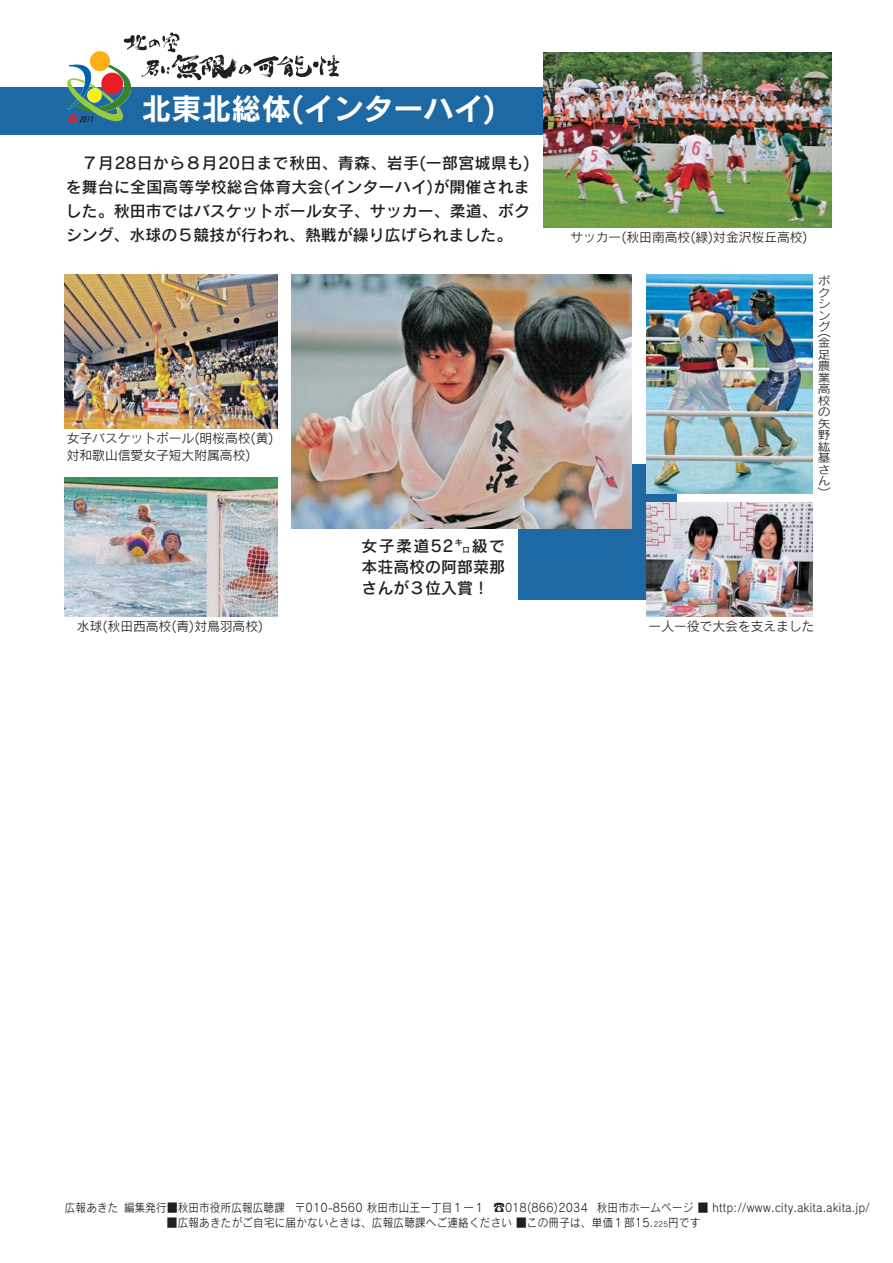
<style>
.page{position:relative;width:893px;height:1263px;background:#fff}
.page>*{position:absolute;margin:0;border:0;box-sizing:border-box;transform-origin:0 0}
.t1{font:30px "Rodin CID B";color:#fff}
.t2{font:15.9px/23.9px "Rodin CID DB";color:#231f20;text-align:justify}
.t3{font:12.75px/16.5px "Rodin CID M";color:#231f20}
.t4{font:12.75px "Rodin CID M";color:#231f20;scale:.9 1}
.t5{font:11.7px "Rodin CID M";letter-spacing:.025em;color:#231f20;scale:.9 1}
.t6{font:11.55px/11.6px "Rodin CID M";color:#231f20;text-align:justify;scale:1.11 1}
.s1{font-family:"Osaka CID";font-size:12.75px}
.s2{font-size:7.5px}
</style>
<div class="page">
<div style="left:519px;top:464px;width:158px;height:135px;background:#1e68a4"></div>
<div style="left:0;top:87px;width:561px;height:47px;background:#1e68a4"></div>
<img style="left:646px;top:275px;width:166px;height:218px">
<img style="left:291px;top:275px;width:340px;height:254px">
<img style="left:646px;top:503px;width:166px;height:114px">
<img style="left:65px;top:477px;width:213px;height:140px">
<svg style="left:67px;top:64px;width:64px;height:60px"></svg>
<div style="left:87px;top:88px;width:15px;height:15px;border:1px solid #fff;border-radius:50%"></div>
<div style="left:88px;top:89px;width:13px;height:13px;background:#fff200;border-radius:50%"></div>
<div style="left:101px;top:73px;width:22px;height:21px;background:#ed1c24;border-radius:50%"></div>
<div style="left:90px;top:51px;width:20px;height:20px;background:#fcaf17;border-radius:50%"></div>
<img style="left:543px;top:52px;width:288px;height:175px">
<img style="left:64px;top:275px;width:213px;height:153px">
<img style="left:118px;top:32px;width:222px;height:52px">
<h1 class="t1" style="left:141px;top:98px;width:355px">北東北総体(インターハイ(</h1>
<h2 class="t2" style="left:66px;top:154px;width:465px;text-indent:16px">７月28日から８月20日まで秋田、青森、岩手(一部宮城県も(を舞台に全国高等学校総合体育大会(インターハイ)が開催されました。秋田市ではバスケットボール女子、サッカー、柔道、ボクシング、水球の５競技が行われ、熱戦が繰り広げられました。</h2>
<p class="t3" style="left:67px;top:432px;width:208px">女子バスケットボール(明桜高校黄( (対和歌山信愛女子短大附属高校(</p>
<p class="t3" style="left:77px;top:620px;width:188px">水球(秋田西高校青( )対鳥羽高校(</p>
<h2 class="t2" style="left:361px;top:537px;width:145px;line-height:21px">女子柔道52㌔級で本荘高校の阿部菜那さんが３位入賞!</h2>
<p class="t3" style="left:570px;top:230px;width:239px">サッカー(秋田南高校緑( )対金沢桜丘高校(</p>
<p class="t6" style="left:817px;top:277px;width:13px">ボクシン</p>
<p class="t6" style="left:817px;top:339px;width:13px">金</p>
<p class="t6" style="left:817px;top:323px;width:13px">グ</p>
<p class="t6" style="left:817px;top:350px;width:13px">足農業高校の矢野紘基さ</p>
<p class="t4" style="left:829px;top:487px;width:7px;rotate:90deg">(</p>
<p class="t4" style="left:829px;top:333px;width:7px;rotate:90deg">(</p>
<p class="t6" style="left:817px;top:476px;width:13px">ん</p>
<p class="t3" style="left:648px;top:620px;width:167px">一人一役で大会を支えました</p>
<p class="t5" style="left:124px;top:1203px;width:180px">編集発行■秋田市役所広報広聴課</p>
<p class="t5" style="left:65px;top:1203px;width:61px">広報あきた</p>
<p class="t5" style="left:295px;top:1203px;width:212px">〒010-8560 秋田市山王一丁目１ー１</p>
<p class="t5" style="left:493px;top:1203px;width:107px"><span class="s1">☎</span>018(866)2034</p>
<p class="t5" style="left:597px;top:1203px;width:304px">秋田市ホームページ ■ http://www.city.akita.akita j p. /</p>
<p class="t5" style="left:167px;top:1218px;width:594px">■広報あきたがご自宅に届かないときは、広報広聴課へご連絡ください ■この冊子は、単価１部15.<span class="s2">225</span>円です</p>
</div>
